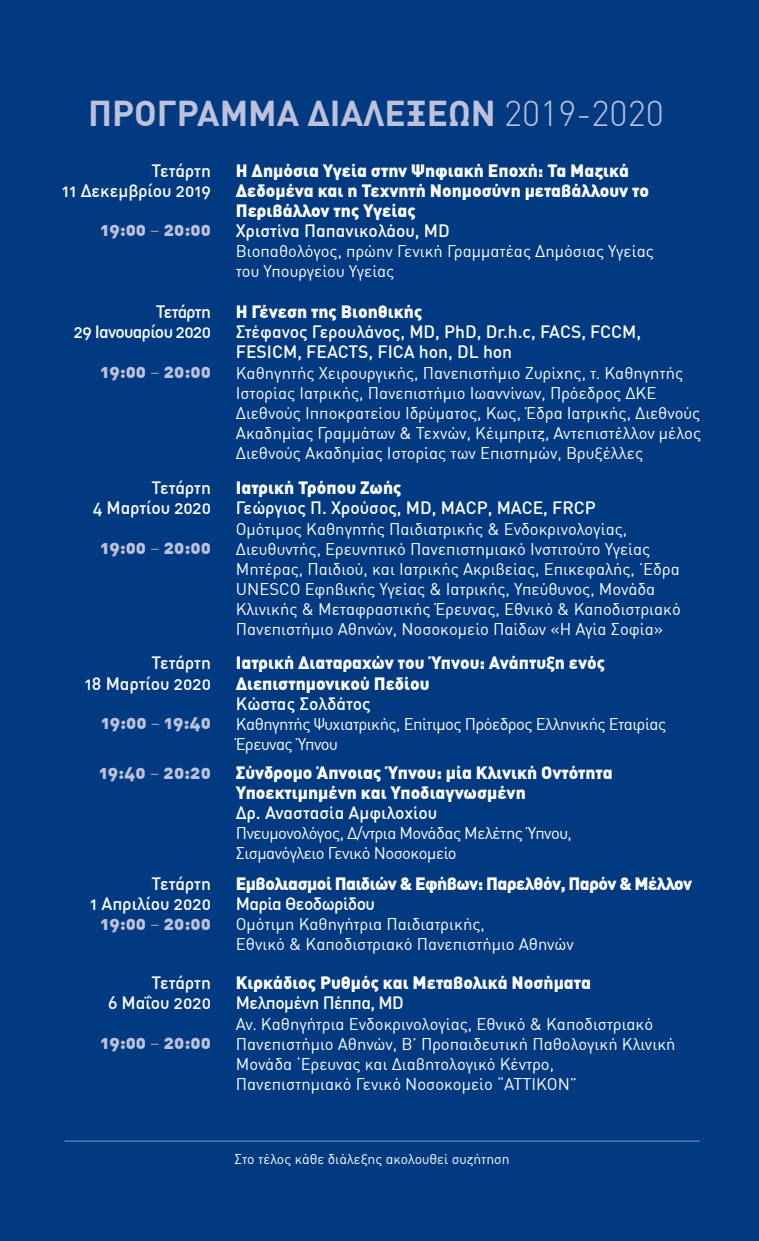
<style>
.page{position:relative;width:759px;height:1241px;background:#fff}
.page>*{position:absolute;margin:0;border:0;box-sizing:border-box;transform-origin:0 0}
.t1{font:700 35.18px "DIN Greek";color:#bdc1db}
.TIME{font:18.38px "DIN Greek Black Alternate";color:#bdc1db}
.t2{font:900 17.5px/20.1px "DIN Greek";color:#fff}
.NAME{font:500 17.5px/20.1px "DIN Greek";color:#fff}
.DATE{font:17.5px/20.1px "DIN Greek Medium Alternate";color:#fff;text-align:right}
.t3{font:900 17.5px "DIN Greek";letter-spacing:-.03em;color:#fff}
.NAME-2{font:500 17.5px "DIN Greek";letter-spacing:-.03em;color:#fff}
.DATE-2{font:17.5px/20.1px "DIN Greek Medium Alternate";letter-spacing:-.04em;color:#fff;text-align:right}
.STUDIES{font:16.62px/20.1px "DIN Greek";color:#fff}
.STUDIES-2{font:16.62px/20.1px "DIN Greek";letter-spacing:-.03em;color:#fff}
.t4{font:14px "DIN Greek";color:#fff}
.s1{font-weight:300}
.s2{font-family:"DIN Greek";font-weight:300}
</style>
<div class="page">
<div style="left:0;top:0;width:759px;height:1240px;background:#013a81"></div>
<hr style="left:64px;top:1140px;width:635px;height:1px;background:#8b94bf">
<p class="t1" style="left:88px;top:93px;width:577px">ΠΡΟΓΡΑΜΜΑ ΔΙΑΛΕΞΕΩΝ <span class="s1">2019-2020</span></p>
<p class="DATE" style="left:62px;top:160px;width:150px">Τετάρτη<br>11 Δεκεμβρίου 2019</p>
<p class="TIME" style="left:101px;top:218px;width:112px">19:00 <span class="s2">–</span> 20:00</p>
<p class="t2" style="left:236px;top:160px;width:415px">Η Δημόσια Υγεία στην Ψηφιακή Εποχή: Τα Μαζικά<br>Δεδομένα και η Τεχνητή Νοημοσύνη μεταβάλλουν το<br>Περιβάλλον της Υγείας</p>
<p class="NAME" style="left:236px;top:221px;width:215px">Χριστίνα Παπανικολάου, MD</p>
<p class="STUDIES" style="left:236px;top:241px;width:420px">Βιοπαθολόγος, πρώην Γενική Γραμματέας Δημόσιας Υγείας του Υπoυργείου Υγείας</p>
<p class="DATE-2" style="left:74px;top:302px;width:139px">Τετάρτη<br>29 Ιανουαρίου 2020</p>
<p class="TIME" style="left:101px;top:360px;width:112px">19:00 <span class="s2">–</span> 20:00</p>
<p class="t2" style="left:236px;top:301px;width:188px">Η Γένεση της Βιοηθικής</p>
<p class="NAME" style="left:236px;top:322px;width:407px">Στέφανος Γερουλάνος, MD, PhD, Dr.h.c, FACS, FCCM,<br>FESICM, FEACTS, FICA hon, DL hon</p>
<p class="STUDIES" style="left:236px;top:362px;width:467px">Καθηγητής Χειρουργικής, Πανεπιστήμιο Ζυρίχης, τ. Καθηγητής Ιστορίας Ιατρικής, Πανεπιστήμιο Ιωαννίνων, Πρόεδρος ΔΚΕ Διεθνούς Ιπποκρατείου Ιδρύματος, Κως, Έδρα Ιατρικής, Διεθνούς Ακαδημίας Γραμμάτων &amp; Τεχνών, Κέιμπριτζ, Αντεπιστέλλον μέλος Διεθνούς Ακαδημίας Ιστορίας των Επιστημών, Βρυξέλλες</p>
<p class="DATE" style="left:93px;top:477px;width:120px">Τετάρτη<br>4 Μαρτίου 2020</p>
<p class="TIME" style="left:101px;top:536px;width:112px">19:00 <span class="s2">–</span> 20:00</p>
<p class="t2" style="left:236px;top:477px;width:167px">Ιατρική Τρόπου Ζωής</p>
<p class="NAME" style="left:236px;top:498px;width:362px">Γεώργιος Π. Χρούσος, MD, MACP, MACE, FRCP</p>
<p class="STUDIES" style="left:236px;top:518px;width:447px">Ομότιμος Καθηγητής Παιδιατρικής &amp; Ενδοκρινολογίας, Διευθυντής, Ερευνητικό Πανεπιστημιακό Ινστιτούτο Υγείας Μητέρας, Παιδιού, και Ιατρικής Ακριβείας, Επικεφαλής, ΄Εδρα UNESCO Εφηβικής Υγείας &amp; Ιατρικής, Υπεύθυνος, Μονάδα Κλινικής &amp; Μεταφραστικής Έρευνας, Εθνικό &amp; Καποδιστριακό Πανεπιστήμιο Αθηνών, Νοσοκομείο Παίδων «H Αγία Σοφία»</p>
<p class="DATE" style="left:85px;top:653px;width:128px">Τετάρτη<br>18 Μαρτίου 2020</p>
<p class="TIME" style="left:101px;top:711px;width:111px">19:00 <span class="s2">–</span> 19:40</p>
<p class="t2" style="left:236px;top:652px;width:371px">Ιατρική Διαταραχών του Ύπνου: Ανάπτυξη ενός<br>Διεπιστημονικού Πεδίου</p>
<p class="NAME" style="left:236px;top:693px;width:136px">Κώστας Σολδάτος</p>
<p class="STUDIES-2" style="left:236px;top:713px;width:432px">Καθηγητής Ψυχιατρικής, Επίτιμος Πρόεδρος Ελληνικής Εταιρίας<br>Έρευνας Ύπνου</p>
<p class="TIME" style="left:99px;top:761px;width:113px">19:40 <span class="s2">–</span> 20:20</p>
<p class="t2" style="left:236px;top:761px;width:378px">Σύνδρομο Άπνοιας Ύπνου: μία Κλινική Οντότητα<br>Υποεκτιμημένη και Υποδιαγνωσμένη</p>
<p class="NAME" style="left:236px;top:802px;width:203px">Δρ. Αναστασία Αμφιλοχίου</p>
<p class="STUDIES-2" style="left:236px;top:823px;width:338px">Πνευμονολόγος, Δ/ντρια Μονάδας Μελέτης Ύπνου,<br>Σισμανόγλειο Γενικό Νοσοκομείο</p>
<p class="DATE" style="left:90px;top:873px;width:122px">Τετάρτη<br>1 Απριλίου 2020</p>
<p class="TIME" style="left:101px;top:912px;width:112px">19:00 <span class="s2">–</span> 20:00</p>
<p class="t3" style="left:236px;top:873px;width:458px">Εμβολιασμοί Παιδιών &amp; Εφήβων: Παρελθόν, Παρόν &amp; Μέλλον</p>
<p class="NAME-2" style="left:236px;top:893px;width:141px">Μαρία Θεοδωρίδου</p>
<p class="STUDIES" style="left:236px;top:914px;width:339px">Ομότιμη Καθηγήτρια Παιδιατρικής,<br>Εθνικό &amp; Καποδιστριακό Πανεπιστήμιο Αθηνών</p>
<p class="DATE" style="left:108px;top:972px;width:105px">Τετάρτη<br>6 Μαΐου 2020</p>
<p class="TIME" style="left:101px;top:1030px;width:112px">19:00 <span class="s2">–</span> 20:00</p>
<p class="t2" style="left:236px;top:972px;width:357px">Κιρκάδιος Ρυθμός και Μεταβολικά Νοσήματα</p>
<p class="NAME-2" style="left:236px;top:992px;width:169px">Μελπομένη Πέππα, MD</p>
<p class="STUDIES" style="left:236px;top:1013px;width:441px">Αν. Καθηγήτρια Ενδοκρινολογίας, Εθνικό &amp; Καποδιστριακό Πανεπιστήμιο Αθηνών, Β’ Προπαιδευτική Παθολογική Κλινική Μονάδα ‘Ερευνας και Διαβητολογικό Κέντρο,<br>Πανεπιστημιακό Γενικό Νοσοκομείο “ΑΤΤΙΚΟΝ”</p>
<p class="t4" style="left:234px;top:1150px;width:277px">Στο τέλος κάθε διάλεξης ακολουθεί συζήτηση</p>
</div>
